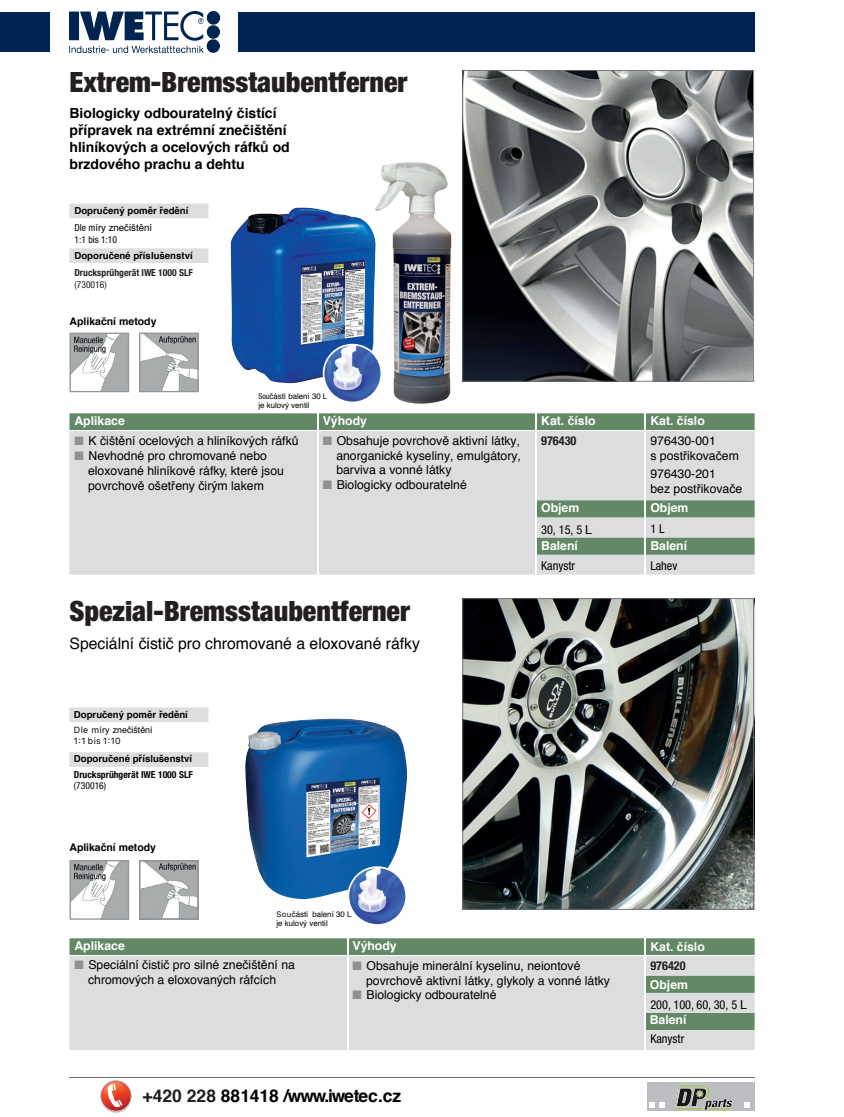
<style>
.page{position:relative;width:844px;height:1117px;background:#fff}
.page>*{position:absolute;margin:0;border:0;box-sizing:border-box;transform-origin:0 0}
.t1{font:900 condensed 28px "Helvetica Neue";color:#231f20}
.t2{font:700 17.5px "Helvetica";color:#000}
.t3{font:15.75px "Helvetica";color:#000}
.t4{font:700 14px/16.8px "Helvetica";color:#000}
.t5{font:12.25px/14.7px "Helvetica";color:#000}
.t6{font:700 12.25px "Helvetica";color:#fff}
.t7{font:condensed 12.25px "Helvetica Neue";color:#000}
.t8{font:700 condensed 12.25px "Helvetica Neue";color:#231f20}
.t9{font:700 10.5px "Helvetica";color:#000}
.t10{font:700 9.62px "Helvetica";color:#000}
.t11{font:700 condensed 9.62px "Helvetica Neue";color:#231f20}
.t12{font:700 condensed 9.62px "Helvetica Neue";color:#000}
.t13{font:condensed 9.62px "Helvetica Neue";color:#000}
.t14{font:9.62px "Helvetica";color:#000}
.t15{font:condensed 9.62px "Helvetica Neue";color:#231f20}
.t16{font:8.92px "Helvetica";color:#000}
.t17{font:8.92px ".SFNS Text";color:#000}
.t18{font:7.88px/8.9px "Helvetica";color:#000}
.s1{font-family:"Helvetica Neue";font-stretch:condensed}
.s2{color:#919191}
.s3{font-family:"Helvetica";font-stretch:normal}
.s4{font-family:".SFNS Text"}
.s5{color:#231f20}
</style>
<div class="page">
<div style="left:0;top:12px;width:50px;height:40px;background:#002451"></div>
<div style="left:238px;top:12px;width:516px;height:40px;background:#002451"></div>
<img style="left:69px;top:12px;width:150px;height:40px">
<div style="left:647px;top:1082px;width:107px;height:28px;background:#bcbdc0"></div>
<svg style="left:649px;top:1102px;width:15px;height:5px"></svg>
<svg style="left:744px;top:1102px;width:4px;height:5px"></svg>
<svg style="left:100px;top:1080px;width:32px;height:33px"></svg>
<hr style="left:69px;top:1076px;width:685px;height:1px;background:#6c6d70">
<svg style="left:462px;top:70px;width:291px;height:311px"></svg>
<img style="left:462px;top:598px;width:291px;height:311px">
<svg style="left:139px;top:332px;width:60px;height:60px"></svg>
<svg style="left:69px;top:332px;width:60px;height:60px"></svg>
<svg style="left:139px;top:860px;width:60px;height:59px"></svg>
<svg style="left:69px;top:860px;width:60px;height:59px"></svg>
<img style="left:230px;top:207px;width:145px;height:176px">
<svg style="left:322px;top:344px;width:59px;height:58px"></svg>
<img style="left:245px;top:718px;width:162px;height:181px">
<svg style="left:347px;top:866px;width:60px;height:59px"></svg>
<svg style="left:69px;top:203px;width:139px;height:60px"></svg>
<svg style="left:69px;top:707px;width:139px;height:60px"></svg>
<img style="left:392px;top:214px;width:59px;height:190px">
<div style="left:69px;top:413px;width:685px;height:17px;background:#638865"></div>
<svg style="left:69px;top:431px;width:685px;height:143px;fill:#dcdddf"></svg>
<svg style="left:317px;top:413px;width:1px;height:17px"></svg>
<svg style="left:535px;top:413px;width:2px;height:17px"></svg>
<hr style="left:317px;top:431px;width:1px;height:69px;background:#fff">
<hr style="left:535px;top:431px;width:2px;height:69px;background:#fff">
<svg style="left:535px;top:500px;width:2px;height:17px"></svg>
<hr style="left:535px;top:517px;width:2px;height:20px;background:#fff">
<svg style="left:535px;top:537px;width:2px;height:17px"></svg>
<svg style="left:317px;top:500px;width:1px;height:74px"></svg>
<hr style="left:535px;top:554px;width:2px;height:20px;background:#fff">
<svg style="left:644px;top:413px;width:2px;height:17px"></svg>
<hr style="left:644px;top:430px;width:2px;height:70px;background:#fff">
<svg style="left:644px;top:500px;width:2px;height:17px"></svg>
<hr style="left:644px;top:517px;width:2px;height:20px;background:#fff">
<svg style="left:644px;top:537px;width:2px;height:17px"></svg>
<hr style="left:644px;top:554px;width:2px;height:20px;background:#fff">
<div style="left:69px;top:938px;width:685px;height:17px;background:#638865"></div>
<div style="left:69px;top:956px;width:685px;height:93px;background:#dcdddf"></div>
<svg style="left:346px;top:938px;width:2px;height:17px"></svg>
<svg style="left:644px;top:938px;width:2px;height:17px"></svg>
<hr style="left:346px;top:955px;width:2px;height:20px;background:#fff">
<hr style="left:644px;top:955px;width:2px;height:20px;background:#fff">
<svg style="left:346px;top:975px;width:2px;height:17px"></svg>
<svg style="left:644px;top:975px;width:2px;height:17px"></svg>
<hr style="left:346px;top:992px;width:2px;height:20px;background:#fff">
<hr style="left:644px;top:992px;width:2px;height:20px;background:#fff">
<svg style="left:346px;top:1012px;width:2px;height:17px"></svg>
<svg style="left:644px;top:1012px;width:2px;height:17px"></svg>
<hr style="left:346px;top:1029px;width:2px;height:20px;background:#fff">
<hr style="left:644px;top:1029px;width:2px;height:20px;background:#fff">
<img style="left:375px;top:162px;width:72px;height:52px">
<img style="left:674px;top:1084px;width:58px;height:25px">
<h1 class="t1" style="left:69px;top:65px;width:339px">Extrem-Bremsstaubentferner</h1>
<p class="t4" style="left:69px;top:106px;width:222px">Biologicky odbouratelný čistící přípravek na extrémní znečištění hliníkových a ocelových ráfků od brzdového prachu a dehtu</p>
<p class="t10" style="left:74px;top:207px;width:115px">Dopručený poměr ředění</p>
<p class="t10" style="left:74px;top:251px;width:120px">Doporučené příslušenství</p>
<p class="t14" style="left:74px;top:224px;width:79px"><span class="s1">Dle m</span>íry znečištění</p>
<p class="t13" style="left:74px;top:234px;width:44px">1:1 bis 1:10</p>
<p class="t11" style="left:74px;top:267px;width:120px">Drucksprühgerät IWE 1000 SLF</p>
<p class="t15" style="left:74px;top:278px;width:34px">(730016)</p>
<p class="t9" style="left:69px;top:316px;width:88px">Aplikační metody</p>
<p class="t18" style="left:258px;top:392px;width:70px"><span class="s1">Sou</span>částí balení 30 L je kulový ventil</p>
<p class="t6" style="left:74px;top:416px;width:52px">Aplikace</p>
<p class="t6" style="left:322px;top:416px;width:46px">Výhody</p>
<p class="t6" style="left:541px;top:416px;width:56px">Kat. číslo</p>
<p class="t6" style="left:650px;top:416px;width:56px">Kat. číslo</p>
<p class="t5" style="left:74px;top:434px;width:225px"><span class="s2">■</span> K čištění ocelových a hliníkových ráfků</p>
<p class="t5" style="left:88px;top:449px;width:197px;text-indent:-14px"><span class="s2">■</span> Nevhodné pro chromované nebo eloxované hliníkové ráfky, které jsou povrchově ošetřeny čirým lakem</p>
<p class="t5" style="left:336px;top:434px;width:186px;text-align:justify;text-indent:-14px"><span class="s2">■</span> Obsahuje povrchově aktivní látky, anorganické kyseliny, emulgátory, barviva a vonné látky</p>
<p class="t5" style="left:322px;top:478px;width:146px"><span class="s2">■</span> Biologicky odbouratelné</p>
<h1 class="t1" style="left:69px;top:593px;width:342px">Spezial-Bremsstaubentferner</h1>
<p class="t3" style="left:69px;top:636px;width:352px">Speciální čistič pro chromované a eloxované ráfky</p>
<p class="t8" style="left:541px;top:433px;width:37px">976430</p>
<p class="t5" style="left:650px;top:434px;width:90px">976430-001<br>s postřikovačem</p>
<p class="t5" style="left:650px;top:467px;width:93px">976430-201<br>bez postřikovače</p>
<p class="t6" style="left:541px;top:503px;width:40px">Objem</p>
<p class="t6" style="left:650px;top:503px;width:40px">Objem</p>
<p class="t6" style="left:541px;top:540px;width:38px">Balení</p>
<p class="t6" style="left:650px;top:540px;width:38px">Balení</p>
<p class="t7" style="left:541px;top:558px;width:35px">Kanystr</p>
<p class="t7" style="left:650px;top:558px;width:28px">Lahev</p>
<p class="t7" style="left:650px;top:521px;width:16px">1L</p>
<p class="t7" style="left:541px;top:523px;width:52px">30, 15, 5 <span class="s3">L</span></p>
<p class="t10" style="left:74px;top:710px;width:115px">Dopručený poměr ředění</p>
<p class="t16" style="left:74px;top:726px;width:80px"><span class="s4">Dle m</span>íry znečištění</p>
<p class="t17" style="left:74px;top:734px;width:48px">1'1 bis 1'10</p>
<p class="t12" style="left:74px;top:768px;width:120px">Drucksprühgerät IWE 1000 SLF</p>
<p class="t13" style="left:74px;top:780px;width:34px">(730016)</p>
<p class="t10" style="left:74px;top:754px;width:120px">Doporučené příslušenství</p>
<p class="t9" style="left:69px;top:842px;width:88px">Aplikační metody</p>
<p class="t18" style="left:276px;top:909px;width:76px"><span class="s4">Sou</span>částí balení 30 L je kulový ventil</p>
<p class="t6" style="left:74px;top:940px;width:52px">Aplikace</p>
<p class="t6" style="left:352px;top:940px;width:46px">Výhody</p>
<p class="t6" style="left:650px;top:941px;width:56px">Kat. číslo</p>
<p class="t6" style="left:649px;top:978px;width:40px">Objem</p>
<p class="t6" style="left:649px;top:1014px;width:38px">Balení</p>
<p class="t7" style="left:650px;top:1031px;width:35px">Kanystr</p>
<p class="t5" style="left:74px;top:958px;width:222px;text-align:center"><span class="s2">■</span> Speciální čistič pro silné znečištění na chromových a eloxovaných ráfcích</p>
<p class="t5" style="left:366px;top:959px;width:245px;text-indent:-14px"><span class="s2">■</span> Obsahuje minerální kyselinu, neiontové povrchově aktivní látky, glykoly a vonné látky</p>
<p class="t5" style="left:352px;top:988px;width:145px"><span class="s2">■</span> Biologicky odbouratelné</p>
<p class="t8" style="left:650px;top:958px;width:37px">976420</p>
<p class="t7" style="left:650px;top:997px;width:98px">200, 100, 60, 30, 5 <span class="s3">L</span></p>
<h2 class="t2" style="left:142px;top:1088px;width:260px"><span class="s5">+420 228</span> 881418 /www.iwetec.cz</h2>
</div>
